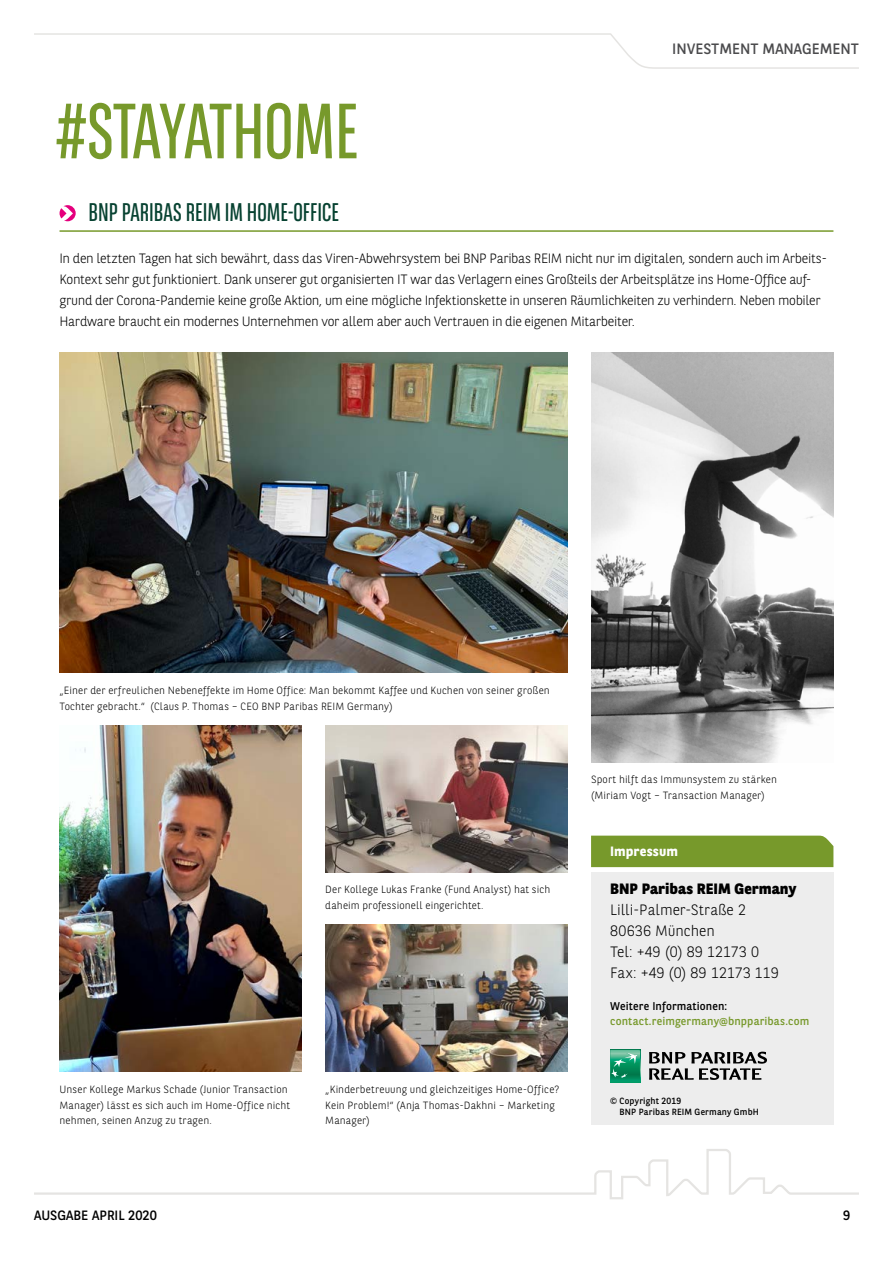
<style>
.page{position:relative;width:893px;height:1263px;background:#fff}
.page>*{position:absolute;margin:0;border:0;box-sizing:border-box;transform-origin:0 0}
.t1{font:78px "BNPP Sans Condensed";letter-spacing:-.02em;color:#77992b}
.t2{font:25.5px "BNPP Sans Condensed";color:#074231}
.t3{font:300 15px/21px "BNPP Sans";letter-spacing:.005em;color:#000}
.t4{font:800 15px "BNPP Sans";letter-spacing:.005em;color:#000}
.t5{font:15px "BNPP Sans";color:#4b4b4d}
.t6{font:300 13.5px/21px "BNPP Sans";letter-spacing:-.02em;color:#000}
.t7{font:13.5px "BNPP Sans";color:#000}
.t8{font:700 13.5px "BNPP Sans";letter-spacing:.01em;color:#fff}
.t9{font:11.25px "BNPP Sans";letter-spacing:.015em;color:#77992b}
.t10{font:11.25px "BNPP Sans";letter-spacing:.015em;color:#000}
.t11{font:300 10.5px/15.8px "BNPP Sans";letter-spacing:.015em;color:#000}
.t12{font:9px/10.5px "BNPP Sans";letter-spacing:.02em;color:#000}
</style>
<div class="page">
<svg style="left:34px;top:33px;width:825px;height:36px"></svg>
<div style="left:591px;top:872px;width:242px;height:252px;background:#ededed"></div>
<div style="left:591px;top:836px;width:242px;height:31px;background:#77992b"></div>
<svg style="left:610px;top:1049px;width:31px;height:33px"></svg>
<svg style="left:610px;top:1050px;width:30px;height:31px"></svg>
<svg style="left:649px;top:1052px;width:118px;height:28px"></svg>
<svg style="left:34px;top:1149px;width:825px;height:51px"></svg>
<img style="left:60px;top:725px;width:242px;height:347px">
<img style="left:325px;top:925px;width:243px;height:147px">
<img style="left:325px;top:725px;width:243px;height:147px">
<img style="left:591px;top:353px;width:242px;height:409px">
<img style="left:60px;top:353px;width:508px;height:320px">
<hr style="left:60px;top:230px;width:773px;height:2px;background:#77992b">
<svg style="left:60px;top:205px;width:16px;height:16px"></svg>
<h1 class="t1" style="left:56px;top:82px;width:304px">#STAYATHOME</h1>
<h3 class="t5" style="left:672px;top:38px;width:188px">INVESTMENT MANAGEMENT</h3>
<h2 class="t2" style="left:88px;top:196px;width:252px">BNP PARIBAS REIM IM HOME-OFFICE</h2>
<p class="t6" style="left:60px;top:247px;width:769px">In den letzten Tagen hat sich bewährt, dass das Viren-Abwehrsystem bei BNP Paribas REIM nicht nur im digitalen, sondern auch im Arbeits-Kontext sehr gut funktioniert. Dank unserer gut organisierten IT war das Verlagern eines Großteils der Arbeitsplätze ins Home-Office auf&shy;grund der Corona-Pandemie keine große Aktion, um eine mögliche Infektionskette in unseren Räumlichkeiten zu verhindern. Neben mobiler Hardware braucht ein modernes Unternehmen vor allem aber auch Vertrauen in die eigenen Mitarbeiter.</p>
<p class="t11" style="left:60px;top:682px;width:492px">„Einer der erfreulichen Nebeneffekte im Home Office: Man bekommt Kaffee und Kuchen von seiner großen<br>Tochter gebracht.“ (Claus P. Thomas – CEO BNP Paribas REIM Germany)</p>
<p class="t11" style="left:325px;top:881px;width:226px">Der Kollege Lukas Franke (Fund Analyst) hat sich daheim professionell eingerichtet.</p>
<p class="t11" style="left:60px;top:1081px;width:232px">Unser Kollege Markus Schade (Junior Transaction<br>Manager) lässt es sich auch im Home-Office nicht nehmen, seinen Anzug zu tragen.</p>
<p class="t11" style="left:325px;top:1081px;width:235px">„Kinderbetreuung und gleichzeitiges Home-Office?<br>Kein Problem!“ (Anja Thomas-Dakhni – Marketing<br>Manager)</p>
<p class="t11" style="left:591px;top:771px;width:187px">Sport hilft das Immunsystem zu stärken (Miriam Vogt – Transaction Manager)</p>
<p class="t8" style="left:610px;top:842px;width:69px">Impressum</p>
<h3 class="t4" style="left:610px;top:879px;width:188px">BNP Paribas REIM Germany</h3>
<h3 class="t3" style="left:610px;top:899px;width:170px">Lilli-Palmer-Straße 2<br>80636 München<br>Tel: +49 (0) 89 12173 0<br>Fax: +49 (0) 89 12173 119</h3>
<p class="t10" style="left:610px;top:998px;width:118px">Weitere Informationen:</p>
<p class="t9" style="left:610px;top:1014px;width:201px">contact.reimgermany@bnpparibas.com</p>
<p class="t12" style="left:620px;top:1095px;width:141px;text-indent:-9px">© Copyright 2019<br>BNP Paribas REIM Germany GmbH</p>
<p class="t7" style="left:34px;top:1206px;width:124px">AUSGABE APRIL 2020</p>
<p class="t7" style="left:843px;top:1206px;width:9px">9</p>
</div>
